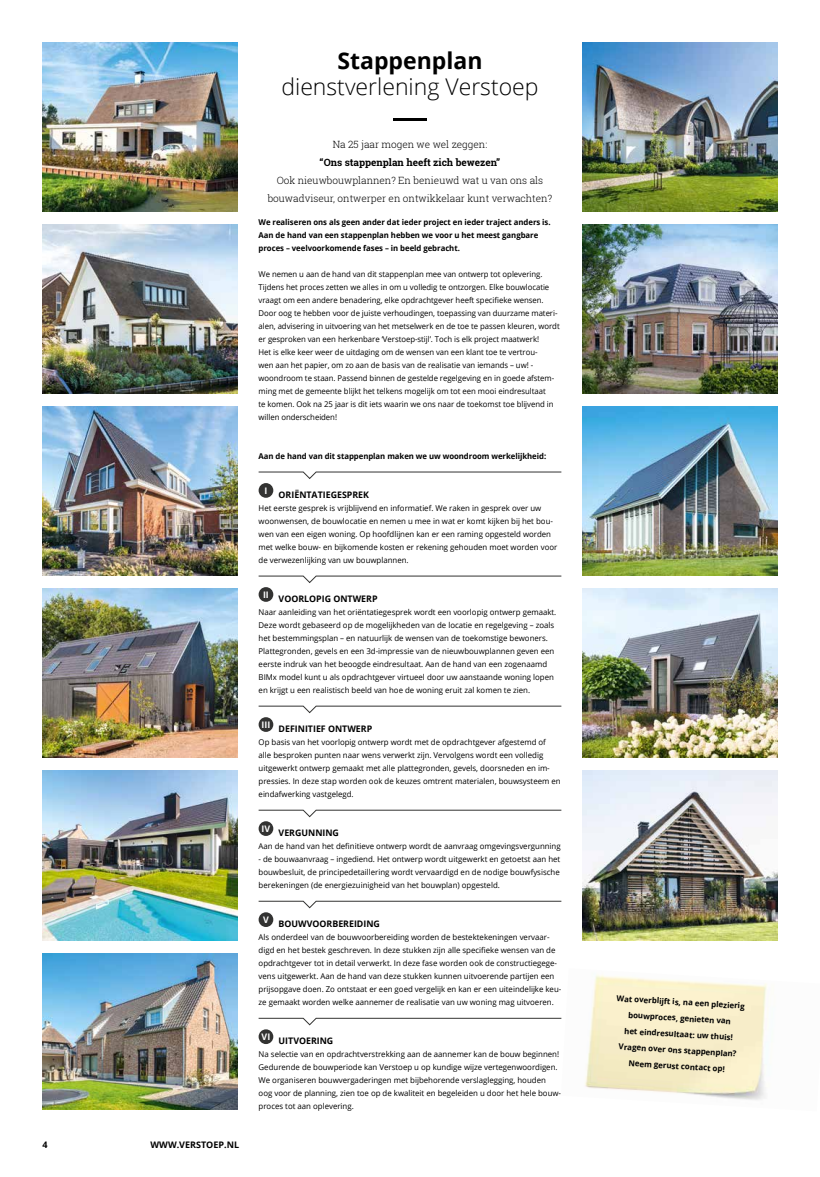
<style>
.page{position:relative;width:820px;height:1177px;background:#fff}
.page>*{position:absolute;margin:0;border:0;box-sizing:border-box;transform-origin:0 0}
.t1{font:300 23px "Open Sans";color:#000}
.t2{font:700 23px "Open Sans";color:#000}
.t3{font:300 10px/18px "Roboto Slab";color:#000;text-align:center}
.t4{font:700 10px "Roboto Slab";color:#000}
.t5{font:700 9px "Open Sans";color:#000}
.t6{font:700 9px "Open Sans";letter-spacing:-.005em;color:#fff}
.t7{font:8px/13px "Open Sans";color:#000}
.t8{font:700 8px/16px "Open Sans";letter-spacing:-.005em;color:#000;text-align:center}
</style>
<div class="page">
<img style="left:561px;top:974px;width:206px;height:126px">
<svg style="left:258px;top:471px;width:303px;height:8px"></svg>
<div style="left:258px;top:483px;width:15px;height:15px;background:#333332;border-radius:50%"></div>
<div style="left:258px;top:587px;width:15px;height:15px;background:#333332;border-radius:50%"></div>
<div style="left:258px;top:717px;width:15px;height:15px;background:#333332;border-radius:50%"></div>
<div style="left:258px;top:821px;width:15px;height:15px;background:#333332;border-radius:50%"></div>
<div style="left:258px;top:912px;width:15px;height:15px;background:#333332;border-radius:50%"></div>
<svg style="left:258px;top:705px;width:303px;height:8px"></svg>
<svg style="left:258px;top:809px;width:303px;height:8px"></svg>
<svg style="left:258px;top:900px;width:303px;height:8px"></svg>
<hr style="left:393px;top:118px;width:33px;height:3px;background:#000">
<svg style="left:258px;top:575px;width:303px;height:8px"></svg>
<div style="left:258px;top:1029px;width:15px;height:15px;background:#333332;border-radius:50%"></div>
<svg style="left:258px;top:1017px;width:303px;height:8px"></svg>
<img style="left:43px;top:953px;width:194px;height:156px">
<img style="left:43px;top:771px;width:194px;height:169px">
<img style="left:43px;top:589px;width:194px;height:169px">
<img style="left:43px;top:407px;width:194px;height:169px">
<img style="left:43px;top:225px;width:194px;height:169px">
<img style="left:43px;top:43px;width:194px;height:169px">
<img style="left:582px;top:771px;width:195px;height:169px">
<img style="left:582px;top:589px;width:195px;height:169px">
<img style="left:582px;top:407px;width:195px;height:169px">
<img style="left:582px;top:43px;width:195px;height:169px">
<img style="left:582px;top:225px;width:195px;height:169px">
<p class="t5" style="left:43px;top:1138px;width:7px">4</p>
<p class="t5" style="left:150px;top:1138px;width:90px">WWW.VERSTOEP.NL</p>
<h1 class="t2" style="left:337px;top:44px;width:146px">Stappenplan</h1>
<h1 class="t1" style="left:281px;top:70px;width:258px">dienstverlening Verstoep</h1>
<p class="t3" style="left:332px;top:135px;width:156px">Na 25 jaar mogen we wel zeggen:</p>
<p class="t4" style="left:319px;top:155px;width:182px">“Ons stappenplan heeft zich bewezen”</p>
<p class="t3" style="left:268px;top:171px;width:286px">Ook nieuwbouwplannen? En benieuwd wat u van ons als bouwadviseur, ontwerper en ontwikkelaar kunt verwachten?</p>
<p class="t8" style="left:258px;top:215px;width:293px;line-height:13px;text-align:left">We realiseren ons als geen ander dat ieder project en ieder traject anders is.<br>Aan de hand van een stappenplan hebben we voor u het meest gangbare proces – veelvoorkomende fases – in beeld gebracht.</p>
<p class="t7" style="left:258px;top:267px;width:302px">We nemen u aan de hand van dit stappenplan mee van ontwerp tot oplevering.<br>Tijdens het proces zetten we alles in om u volledig te ontzorgen. Elke bouwlocatie vraagt om een andere benadering, elke opdrachtgever heeft specifieke wensen.<br>Door oog te hebben voor de juiste verhoudingen, toepassing van duurzame materi&shy;alen, advisering in uitvoering van het metselwerk en de toe te passen kleuren, wordt er gesproken van een herkenbare ‘Verstoep-stijl’. Toch is elk project maatwerk!<br>Het is elke keer weer de uitdaging om de wensen van een klant toe te vertrou-<br>wen aan het papier, om zo aan de basis van de realisatie van iemands – uw! - woondroom te staan. Passend binnen de gestelde regelgeving en in goede afstem&shy;ming met de gemeente blijkt het telkens mogelijk om tot een mooi eindresultaat<br>te komen. Ook na 25 jaar is dit iets waarin we ons naar de toekomst toe blijvend in willen onderscheiden!</p>
<p class="t8" style="left:258px;top:447px;width:289px">Aan de hand van dit stappenplan maken we uw woondroom werkelijkheid:</p>
<p class="t5" style="left:278px;top:488px;width:92px">ORIËNTATIEGESPREK</p>
<p class="t7" style="left:258px;top:501px;width:300px">Het eerste gesprek is vrijblijvend en informatief. We raken in gesprek over uw woonwensen, de bouwlocatie en nemen u mee in wat er komt kijken bij het bou&shy;wen van een eigen woning. Op hoofdlijnen kan er een raming opgesteld worden met welke bouw- en bijkomende kosten er rekening gehouden moet worden voor de verwezenlijking van uw bouwplannen.</p>
<p class="t5" style="left:278px;top:592px;width:100px">VOORLOPIG ONTWERP</p>
<p class="t7" style="left:258px;top:605px;width:299px">Naar aanleiding van het oriëntatiegesprek wordt een voorlopig ontwerp gemaakt.<br>Deze wordt gebaseerd op de mogelijkheden van de locatie en regelgeving – zoals het bestemmingsplan – en natuurlijk de wensen van de toekomstige bewoners.<br>Plattegronden, gevels en een 3d-impressie van de nieuwbouwplannen geven een eerste indruk van het beoogde eindresultaat. Aan de hand van een zogenaamd BIMx model kunt u als opdrachtgever virtueel door uw aanstaande woning lopen en krijgt u een realistisch beeld van hoe de woning eruit zal komen te zien.</p>
<p class="t5" style="left:278px;top:722px;width:95px">DEFINITIEF ONTWERP</p>
<p class="t7" style="left:258px;top:735px;width:303px">Op basis van het voorlopig ontwerp wordt met de opdrachtgever afgestemd of<br>alle besproken punten naar wens verwerkt zijn. Vervolgens wordt een volledig uitgewerkt ontwerp gemaakt met alle plattegronden, gevels, doorsneden en im&shy;pressies. In deze stap worden ook de keuzes omtrent materialen, bouwsysteem en eindafwerking vastgelegd.</p>
<p class="t5" style="left:278px;top:826px;width:62px">VERGUNNING</p>
<p class="t7" style="left:258px;top:839px;width:303px">Aan de hand van het definitieve ontwerp wordt de aanvraag omgevingsvergunning</p>
<p class="t7" style="left:258px;top:852px;width:303px;text-align:justify">- de bouwaanvraag – ingediend. Het ontwerp wordt uitgewerkt en getoetst aan het bouwbesluit, de principedetaillering wordt vervaardigd en de nodige bouwfysische berekeningen (de energiezuinigheid van het bouwplan) opgesteld.</p>
<p class="t5" style="left:278px;top:917px;width:103px">BOUWVOORBEREIDING</p>
<p class="t7" style="left:258px;top:930px;width:304px">Als onderdeel van de bouwvoorbereiding worden de bestektekeningen vervaar&shy;digd en het bestek geschreven. In deze stukken zijn alle specifieke wensen van de opdrachtgever tot in detail verwerkt. In deze fase worden ook de constructiegege&shy;vens uitgewerkt. Aan de hand van deze stukken kunnen uitvoerende partijen een prijsopgave doen. Zo ontstaat er een goed vergelijk en kan er een uiteindelijke keu&shy;ze gemaakt worden welke aannemer de realisatie van uw woning mag uitvoeren.</p>
<p class="t5" style="left:278px;top:1034px;width:56px">UITVOERING</p>
<p class="t7" style="left:258px;top:1047px;width:304px">Na selectie van en opdrachtverstrekking aan de aannemer kan de bouw beginnen!<br>Gedurende de bouwperiode kan Verstoep u op kundige wijze vertegenwoordigen.<br>We organiseren bouwvergaderingen met bijbehorende verslaglegging, houden oog voor de planning, zien toe op de kwaliteit en begeleiden u door het hele bouw&shy;proces tot aan oplevering.</p>
<p class="t6" style="left:264px;top:484px;width:4px">I</p>
<p class="t6" style="left:263px;top:588px;width:7px">II</p>
<p class="t6" style="left:261px;top:718px;width:10px">III</p>
<p class="t6" style="left:261px;top:822px;width:10px">IV</p>
<p class="t6" style="left:263px;top:913px;width:7px">V</p>
<p class="t6" style="left:261px;top:1030px;width:10px">VI</p>
<p class="t8" style="left:616px;top:990px;width:130px;rotate:3deg">Wat overblijft is, na een plezierig bouwproces, genieten van<br>het eindresultaat: uw thuis!<br>Vragen over ons stappenplan?<br>Neem gerust contact op!</p>
</div>
